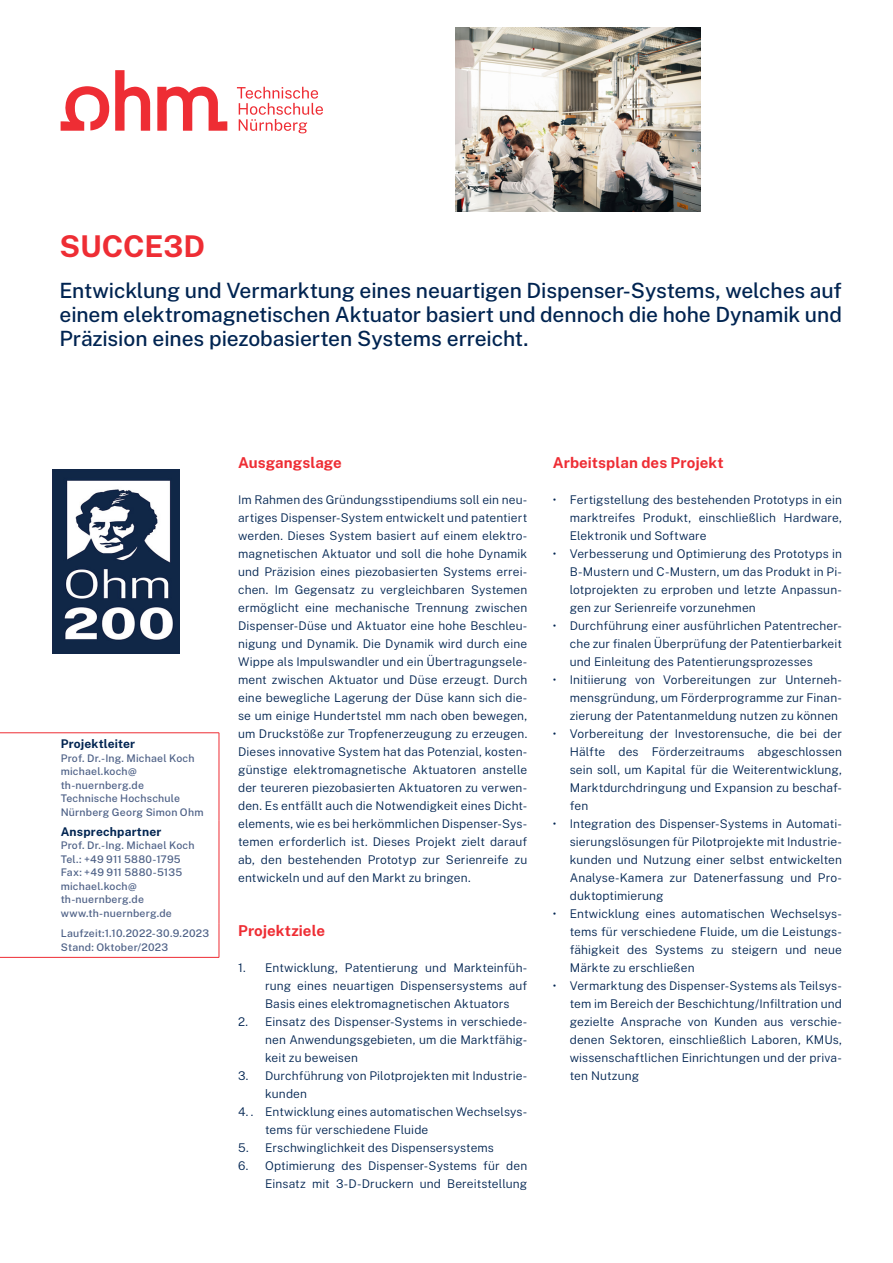
<style>
.page{position:relative;width:893px;height:1263px;background:#fff}
.page>*{position:absolute;margin:0;border:0;box-sizing:border-box;transform-origin:0 0}
.Titel{font:700 30px "Public Sans";letter-spacing:-.005em;color:#ee2d34}
.Titel_2{font:500 21px/24px "Public Sans";letter-spacing:-.005em;color:#002451;text-align:justify}
.Fließtext_Überschrift{font:700 15px "Public Sans";letter-spacing:.005em;color:#ee2d34}
.Fließtext{font:700 15px "Public Sans";letter-spacing:.005em;color:#ee2d34}
.Fließtext-2{font:300 12px/18px "Public Sans";letter-spacing:.01em;color:#002451;text-align:justify}
.Impressum_Überschrift{font:700 12px "Public Sans";letter-spacing:.015em;color:#002451}
.Impressum{font:500 10.5px/13.5px "Public Sans";letter-spacing:.02em;color:#4d6086}
</style>
<div class="page">
<svg style="left:237px;top:87px;width:86px;height:46px"></svg>
<svg style="left:157px;top:86px;width:70px;height:45px"></svg>
<svg style="left:61px;top:70px;width:89px;height:61px"></svg>
<hr style="left:0;top:732px;width:219px;height:1px;background:#ee2d34">
<hr style="left:219px;top:733px;width:1px;height:87px;background:#ee2d34">
<hr style="left:219px;top:820px;width:1px;height:103px;background:#ee2d34">
<hr style="left:219px;top:923px;width:1px;height:34px;background:#ee2d34">
<hr style="left:0;top:957px;width:219px;height:1px;background:#ee2d34">
<img style="left:52px;top:469px;width:128px;height:184px">
<img style="left:455px;top:28px;width:246px;height:184px">
<p class="Titel" style="left:60px;top:224px;width:147px">SUCCE3D</p>
<p class="Titel_2" style="left:60px;top:277px;width:784px">Entwicklung und Vermarktung eines neuartigen Dispenser-Systems, welches auf einem elektromagnetischen Aktuator basiert und dennoch die hohe Dynamik und Präzision eines piezobasierten Systems erreicht.</p>
<p class="Impressum_Überschrift" style="left:61px;top:735px;width:76px">Projektleiter</p>
<p class="Impressum" style="left:61px;top:751px;width:135px">Prof. Dr.-Ing. Michael Koch</p>
<p class="Impressum" style="left:61px;top:764px;width:85px">michael.koch@ th-nuernberg.de</p>
<p class="Impressum" style="left:61px;top:791px;width:144px">Technische Hochschule<br>Nürnberg Georg Simon Ohm</p>
<p class="Impressum_Überschrift" style="left:61px;top:823px;width:102px">Ansprechpartner</p>
<p class="Impressum" style="left:61px;top:838px;width:135px">Prof. Dr.-Ing. Michael Koch</p>
<p class="Impressum" style="left:61px;top:852px;width:122px">Tel.: +49 911 5880-1795</p>
<p class="Impressum" style="left:61px;top:865px;width:123px">Fax: +49 911 5880-5135</p>
<p class="Impressum" style="left:61px;top:879px;width:78px">michael.koch@</p>
<p class="Impressum" style="left:61px;top:892px;width:85px">th-nuernberg.de</p>
<p class="Impressum" style="left:61px;top:906px;width:113px">www.th-nuernberg.de</p>
<p class="Impressum" style="left:61px;top:926px;width:150px">Laufzeit:1.10.2022-30.9.2023</p>
<p class="Impressum" style="left:61px;top:940px;width:109px">Stand: Oktober/2023</p>
<p class="Fließtext_Überschrift" style="left:238px;top:452px;width:105px">Ausgangslage</p>
<p class="Fließtext-2" style="left:238px;top:490px;width:291px">Im Rahmen des Gründungsstipendiums soll ein neu&shy;artiges Dispenser-System entwickelt und patentiert werden. Dieses System basiert auf einem elektro&shy;magnetischen Aktuator und soll die hohe Dynamik und Präzision eines piezobasierten Systems errei&shy;chen. Im Gegensatz zu vergleichbaren Systemen ermöglicht eine mechanische Trennung zwischen Dispenser-Düse und Aktuator eine hohe Beschleu&shy;nigung und Dynamik. Die Dynamik wird durch eine Wippe als Impulswandler und ein Übertragungsele&shy;ment zwischen Aktuator und Düse erzeugt. Durch eine bewegliche Lagerung der Düse kann sich die&shy;se um einige Hundertstel mm nach oben bewegen, um Druckstöße zur Tropfenerzeugung zu erzeugen.<br>Dieses innovative System hat das Potenzial, kosten&shy;günstige elektromagnetische Aktuatoren anstelle der teureren piezobasierten Aktuatoren zu verwen&shy;den. Es entfällt auch die Notwendigkeit eines Dicht&shy;elements, wie es bei herkömmlichen Dispenser-Sys&shy;temen erforderlich ist. Dieses Projekt zielt darauf ab, den bestehenden Prototyp zur Serienreife zu entwickeln und auf den Markt zu bringen.</p>
<p class="Fließtext" style="left:238px;top:920px;width:88px">Projektziele</p>
<p class="Fließtext-2" style="left:265px;top:958px;width:264px;text-indent:-27px">1. Entwicklung, Patentierung und Markteinfüh&shy;rung eines neuartigen Dispensersystems auf Basis eines elektromagnetischen Aktuators</p>
<p class="Fließtext-2" style="left:265px;top:1012px;width:264px;text-indent:-27px">2. Einsatz des Dispenser-Systems in verschiede&shy;nen Anwendungsgebieten, um die Marktfähig&shy;keit zu beweisen</p>
<p class="Fließtext-2" style="left:265px;top:1066px;width:264px;text-indent:-27px">3. Durchführung von Pilotprojekten mit Industrie&shy;kunden</p>
<p class="Fließtext-2" style="left:265px;top:1102px;width:264px;text-indent:-27px">4. . Entwicklung eines automatischen Wechselsys&shy;tems für verschiedene Fluide</p>
<p class="Fließtext-2" style="left:238px;top:1138px;width:257px">5. Erschwinglichkeit des Dispensersystems</p>
<p class="Fließtext-2" style="left:238px;top:1156px;width:291px;text-align:right">6. Optimierung des Dispenser-Systems für den<br>Einsatz mit 3-D-Druckern und Bereitstellung</p>
<p class="Fließtext_Überschrift" style="left:553px;top:452px;width:172px">Arbeitsplan des Projekt</p>
<p class="Fließtext-2" style="left:570px;top:490px;width:274px;text-indent:-17px">• Fertigstellung des bestehenden Prototyps in ein marktreifes Produkt, einschließlich Hardware, Elektronik und Software</p>
<p class="Fließtext-2" style="left:570px;top:544px;width:274px;text-indent:-17px">• Verbesserung und Optimierung des Prototyps in B-Mustern und C-Mustern, um das Produkt in Pi&shy;lotprojekten zu erproben und letzte Anpassun&shy;gen zur Serienreife vorzunehmen</p>
<p class="Fließtext-2" style="left:570px;top:616px;width:274px;text-indent:-17px">• Durchführung einer ausführlichen Patentrecher&shy;che zur finalen Überprüfung der Patentierbarkeit und Einleitung des Patentierungsprozesses</p>
<p class="Fließtext-2" style="left:570px;top:670px;width:274px;text-indent:-17px">• Initiierung von Vorbereitungen zur Unterneh&shy;mensgründung, um Förderprogramme zur Finan&shy;zierung der Patentanmeldung nutzen zu können</p>
<p class="Fließtext-2" style="left:570px;top:724px;width:274px;text-indent:-17px">• Vorbereitung der Investorensuche, die bei der Hälfte des Förderzeitraums abgeschlossen sein soll, um Kapital für die Weiterentwicklung, Marktdurchdringung und Expansion zu beschaf&shy;fen</p>
<p class="Fließtext-2" style="left:570px;top:814px;width:274px;text-indent:-17px">• Integration des Dispenser-Systems in Automati&shy;sierungslösungen für Pilotprojekte mit Industrie&shy;kunden und Nutzung einer selbst entwickelten Analyse-Kamera zur Datenerfassung und Pro&shy;duktoptimierung</p>
<p class="Fließtext-2" style="left:570px;top:904px;width:274px;text-indent:-17px">• Entwicklung eines automatischen Wechselsys&shy;tems für verschiedene Fluide, um die Leistungs&shy;fähigkeit des Systems zu steigern und neue Märkte zu erschließen</p>
<p class="Fließtext-2" style="left:570px;top:976px;width:274px;text-indent:-17px">• Vermarktung des Dispenser-Systems als Teilsys&shy;tem im Bereich der Beschichtung/Infiltration und gezielte Ansprache von Kunden aus verschie&shy;denen Sektoren, einschließlich Laboren, KMUs, wissenschaftlichen Einrichtungen und der priva&shy;ten Nutzung</p>
</div>
